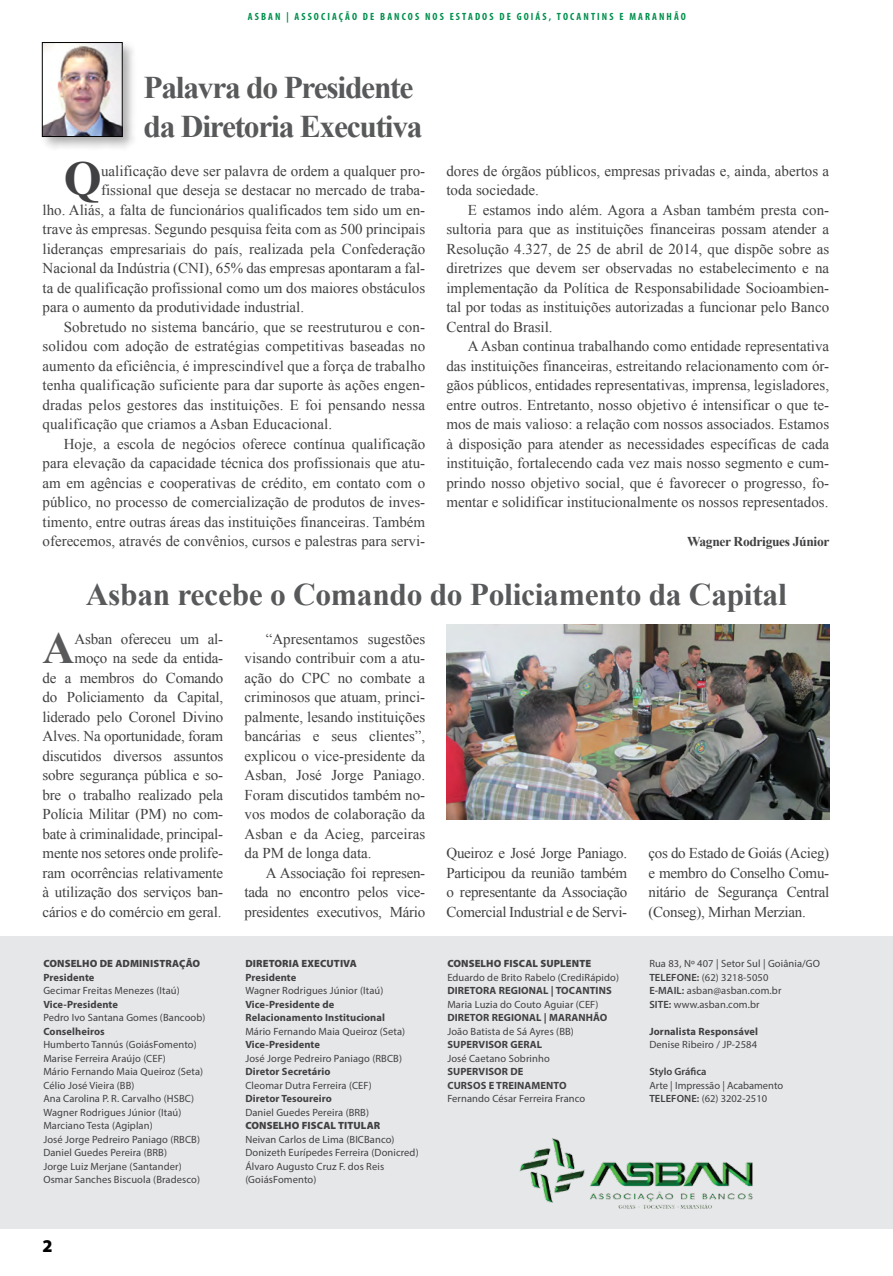
<style>
.page{position:relative;width:893px;height:1276px;background:#fff}
.page>*{position:absolute;margin:0;border:0;box-sizing:border-box;transform-origin:0 0}
.t1{font:700 48.6px "Times New Roman";color:#414042}
.t2{font:700 44.4px "Times New Roman";color:#58595b}
.t3{font:700 31.5px "Times New Roman";letter-spacing:-.01em;color:#58595b}
.t4{font:700 31.5px/39px "Times New Roman";letter-spacing:-.03em;color:#58595b}
.t5{font:900 18px "Myriad Pro";color:#000}
.t6{font:15px/19.5px "Times New Roman";color:#414042;text-align:justify}
.t7{font:700 13.5px "Times New Roman";letter-spacing:-.025em;color:#414042}
.t8{font:10.5px/13.5px "Myriad Pro";letter-spacing:.01em;color:#414042}
.t9{font:700 10.5px/13.5px "Myriad Pro";letter-spacing:.01em;color:#414042}
.t10{font:900 10.5px "Myriad Pro";letter-spacing:.01em;color:#414042}
.t11{font:700 condensed 10.5px "Myriad Pro";letter-spacing:.2em;color:#00904d}
.t12{font:600 10.5px "Myriad Pro";color:#414042}
.s1{font-weight:600}
</style>
<div class="page">
<div style="left:40px;top:40px;width:96px;height:111px;background:#000;opacity:.3"></div>
<img style="left:44px;top:45px;width:76px;height:90px">
<div style="left:42px;top:43px;width:80px;height:94px;border:1px solid #000"></div>
<div style="left:0;top:936px;width:893px;height:292px;background:#e6e7e8"></div>
<img style="left:519px;top:1138px;width:234px;height:71px">
<img style="left:446px;top:624px;width:383px;height:195px">
<p class="t11" style="left:248px;top:10px;width:439px">ASBAN | ASSOCIAÇÃO DE BANCOS NOS ESTADOS DE GOIÁS, TOCANTINS E MARANHÃO</p>
<h3 class="t4" style="left:144px;top:67px;width:281px">Palavra do Presidente da Diretoria Executiva</h3>
<h1 class="t1" style="left:64px;top:145px;width:39px">Q</h1>
<p class="t6" style="left:101px;top:161px;width:326px">ualificação deve ser palavra de ordem a qualquer pro-</p>
<p class="t6" style="left:101px;top:180px;width:326px">fissional que deseja se destacar no mercado de traba-</p>
<p class="t6" style="left:43px;top:200px;width:384px">lho. Aliás, a falta de funcionários qualificados tem sido um en-</p>
<p class="t6" style="left:43px;top:219px;width:384px">trave às empresas. Segundo pesquisa feita com as 500 principais</p>
<p class="t6" style="left:43px;top:239px;width:384px">lideranças empresariais do país, realizada pela Confederação</p>
<p class="t6" style="left:43px;top:258px;width:384px">Nacional da Indústria (CNI), 65% das empresas apontaram a fal-</p>
<p class="t6" style="left:43px;top:278px;width:384px">ta de qualificação profissional como um dos maiores obstáculos</p>
<p class="t6" style="left:43px;top:297px;width:263px">para o aumento da produtividade industrial.</p>
<p class="t6" style="left:64px;top:317px;width:363px">Sobretudo no sistema bancário, que se reestruturou e con-</p>
<p class="t6" style="left:43px;top:336px;width:384px">solidou com adoção de estratégias competitivas baseadas no</p>
<p class="t6" style="left:43px;top:356px;width:384px">aumento da eficiência, é imprescindível que a força de trabalho</p>
<p class="t6" style="left:43px;top:375px;width:384px">tenha qualificação suficiente para dar suporte às ações engen-</p>
<p class="t6" style="left:43px;top:395px;width:384px">dradas pelos gestores das instituições. E foi pensando nessa</p>
<p class="t6" style="left:43px;top:414px;width:291px">qualificação que criamos a Asban Educacional.</p>
<p class="t6" style="left:64px;top:434px;width:363px">Hoje, a escola de negócios oferece contínua qualificação</p>
<p class="t6" style="left:43px;top:453px;width:384px">para elevação da capacidade técnica dos profissionais que atu-</p>
<p class="t6" style="left:43px;top:473px;width:384px">am em agências e cooperativas de crédito, em contato com o</p>
<p class="t6" style="left:43px;top:492px;width:384px">público, no processo de comercialização de produtos de inves-</p>
<p class="t6" style="left:43px;top:512px;width:384px">timento, entre outras áreas das instituições financeiras. Também</p>
<p class="t6" style="left:43px;top:531px;width:384px">oferecemos, através de convênios, cursos e palestras para servi-</p>
<p class="t6" style="left:446px;top:161px;width:384px">dores de órgãos públicos, empresas privadas e, ainda, abertos a toda sociedade.</p>
<p class="t6" style="left:446px;top:200px;width:384px;text-indent:21px">E estamos indo além. Agora a Asban também presta con&shy;sultoria para que as instituições financeiras possam atender a Resolução 4.327, de 25 de abril de 2014, que dispõe sobre as diretrizes que devem ser observadas no estabelecimento e na implementação da Política de Responsabilidade Socioambien&shy;tal por todas as instituições autorizadas a funcionar pelo Banco Central do Brasil.</p>
<p class="t6" style="left:446px;top:336px;width:384px;text-indent:21px">A Asban continua trabalhando como entidade representativa das instituições financeiras, estreitando relacionamento com ór&shy;gãos públicos, entidades representativas, imprensa, legisladores, entre outros. Entretanto, nosso objetivo é intensificar o que te&shy;mos de mais valioso: a relação com nossos associados. Estamos à disposição para atender as necessidades específicas de cada instituição, fortalecendo cada vez mais nosso segmento e cum&shy;prindo nosso objetivo social, que é favorecer o progresso, fo&shy;mentar e solidificar institucionalmente os nossos representados.</p>
<p class="t7" style="left:687px;top:532px;width:144px">Wagner Rodrigues Júnior</p>
<h3 class="t3" style="left:86px;top:572px;width:702px">Asban recebe o Comando do Policiamento da Capital</h3>
<h2 class="t2" style="left:43px;top:617px;width:34px">A</h2>
<p class="t6" style="left:43px;top:629px;width:182px;text-align:right">Asban ofereceu um al&shy;moço na sede da entida-<br>de a membros do Comando do Policiamento da Capital, liderado pelo Coronel Divino<br>Alves. Na oportunidade, foram discutidos diversos assuntos sobre segurança pública e so&shy;bre o trabalho realizado pela<br>Polícia Militar (PM) no com&shy;bate à criminalidade, principal&shy;mente nos setores onde prolife&shy;ram ocorrências relativamente à utilização dos serviços ban&shy;cários e do comércio em geral.</p>
<p class="t6" style="left:244px;top:629px;width:182px;text-indent:21px">“Apresentamos sugestões visando contribuir com a atu&shy;ação do CPC no combate a criminosos que atuam, princi&shy;palmente, lesando instituições bancárias e seus clientes”, explicou o vice-presidente da Asban, José Jorge Paniago.<br>Foram discutidos também no&shy;vos modos de colaboração da Asban e da Acieg, parceiras da PM de longa data.</p>
<p class="t6" style="left:244px;top:863px;width:182px;text-indent:21px">A Associação foi represen&shy;tada no encontro pelos vice&shy;presidentes executivos, Mário</p>
<p class="t10" style="left:43px;top:957px;width:158px">CONSELHO DE ADMINISTRAÇÃO</p>
<p class="t9" style="left:43px;top:970px;width:53px">Presidente</p>
<p class="t8" style="left:43px;top:983px;width:138px">Gecimar Freitas Menezes (Itaú)</p>
<p class="t9" style="left:43px;top:997px;width:76px">Vice-Presidente</p>
<p class="t8" style="left:43px;top:1010px;width:164px">Pedro Ivo Santana Gomes (Bancoob)</p>
<p class="t9" style="left:43px;top:1024px;width:63px">Conselheiros</p>
<p class="t8" style="left:43px;top:1037px;width:161px">Humberto Tannús (GoiásFomento)<br>Marise Ferreira Araújo (CEF)<br>Mário Fernando Maia Queiroz (Seta)<br>Célio José Vieira (BB)<br>Ana Carolina P. R. Carvalho (HSBC)<br>Wagner Rodrigues Júnior (Itaú)<br>Marciano Testa (Agiplan)<br>José Jorge Pedreiro Paniago (RBCB)<br>Daniel Guedes Pereira (BRB)<br>Jorge Luiz Merjane (Santander)<br>Osmar Sanches Biscuola (Bradesco)</p>
<p class="t10" style="left:245px;top:957px;width:113px">DIRETORIA EXECUTIVA</p>
<p class="t9" style="left:245px;top:970px;width:53px">Presidente</p>
<p class="t8" style="left:245px;top:983px;width:140px">Wagner Rodrigues Júnior (Itaú)</p>
<p class="t9" style="left:245px;top:997px;width:141px">Vice-Presidente de<br>Relacionamento Institucional</p>
<p class="t8" style="left:245px;top:1024px;width:161px">Mário Fernando Maia Queiroz (Seta)</p>
<p class="t9" style="left:245px;top:1037px;width:76px">Vice-Presidente</p>
<p class="t8" style="left:245px;top:1051px;width:158px">José Jorge Pedreiro Paniago (RBCB)</p>
<p class="t9" style="left:245px;top:1064px;width:87px">Diretor Secretário</p>
<p class="t8" style="left:245px;top:1078px;width:128px">Cleomar Dutra Ferreira (CEF)</p>
<p class="t9" style="left:245px;top:1091px;width:88px">Diretor Tesoureiro</p>
<p class="t8" style="left:245px;top:1105px;width:125px">Daniel Guedes Pereira (BRB)</p>
<p class="t10" style="left:245px;top:1119px;width:136px">CONSELHO FISCAL TITULAR</p>
<p class="t8" style="left:245px;top:1132px;width:175px">Neivan Carlos de Lima (BICBanco)<br>Donizeth Eurípedes Ferreira (Donicred)<br>Álvaro Augusto Cruz F. dos Reis (GoiásFomento)</p>
<p class="t6" style="left:446px;top:843px;width:182px">Queiroz e José Jorge Paniago.<br>Participou da reunião também o representante da Associação Comercial Industrial e de Servi-</p>
<p class="t6" style="left:648px;top:843px;width:182px">ços do Estado de Goiás (Acieg) e membro do Conselho Comu&shy;nitário de Segurança Central (Conseg), Mirhan Merzian.</p>
<p class="t10" style="left:447px;top:957px;width:145px">CONSELHO FISCAL SUPLENTE</p>
<p class="t8" style="left:447px;top:970px;width:173px">Eduardo de Brito Rabelo (CrediRápido)</p>
<p class="t9" style="left:447px;top:983px;width:166px">DIRETORA REGIONAL | TOCANTINS</p>
<p class="t8" style="left:447px;top:997px;width:153px">Maria Luzia do Couto Aguiar (CEF)</p>
<p class="t9" style="left:447px;top:1010px;width:162px">DIRETOR REGIONAL | MARANHÃO</p>
<p class="t8" style="left:447px;top:1024px;width:128px">João Batista de Sá Ayres (BB)</p>
<p class="t9" style="left:447px;top:1037px;width:96px">SUPERVISOR GERAL</p>
<p class="t8" style="left:447px;top:1051px;width:104px">José Caetano Sobrinho</p>
<p class="t9" style="left:447px;top:1064px;width:121px">SUPERVISOR DE<br>CURSOS E TREINAMENTO</p>
<p class="t8" style="left:447px;top:1091px;width:140px">Fernando César Ferreira Franco</p>
<p class="t8" style="left:649px;top:956px;width:172px">Rua 83, Nº 407 | Setor Sul | Goiânia/GO<br><span class="s1">TELEFONE:</span> (62) 3218-5050<br><span class="s1">E-MAIL:</span> asban@asban.com.br<br><span class="s1">SITE:</span> www.asban.com.br</p>
<p class="t9" style="left:649px;top:1024px;width:110px">Jornalista Responsável</p>
<p class="t8" style="left:649px;top:1037px;width:109px">Denise Ribeiro / JP-2584</p>
<p class="t12" style="left:649px;top:1065px;width:59px">Stylo Gráfica</p>
<p class="t8" style="left:649px;top:1078px;width:135px">Arte | Impressão | Acabamento<br><span class="s1">TELEFONE:</span> (62) 3202-2510</p>
<p class="t5" style="left:43px;top:1235px;width:12px">2</p>
</div>
